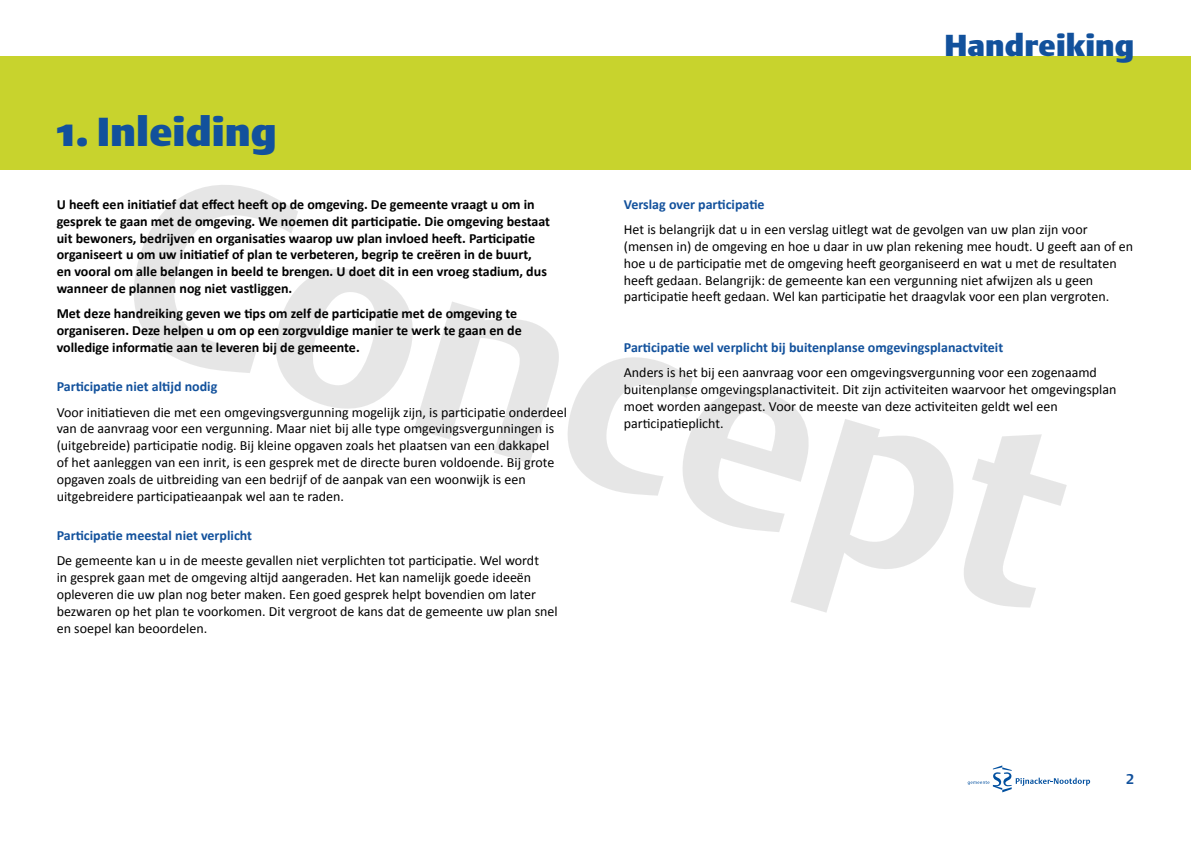
<style>
.page{position:relative;width:1191px;height:842px;background:#fff}
.page>*{position:absolute;margin:0;border:0;box-sizing:border-box;transform-origin:0 0}
.t1{font:40px "Argo";color:#12519c}
.t2{font:30px "Argo";color:#12519c}
.t3{font:14px/16.8px "Calibri";color:#000}
.t4{font:700 14px/16.8px "Calibri";color:#000}
.t5{font:700 14px "Calibri";color:#12519c}
.t6{font:700 14px "DTL Argo T";color:#12519c}
</style>
<div class="page">
<div style="left:0;top:57px;width:1191px;height:113px;background:#c8d32d"></div>
<svg style="left:967px;top:765px;width:123px;height:27px"></svg>
<svg style="left:134px;top:185px;width:933px;height:428px"></svg>
<h1 class="t1" style="left:57px;top:109px;width:222px">1. Inleiding</h1>
<p class="t4" style="left:57px;top:195px;width:495px">U heeft een initiatief dat effect heeft op de omgeving. De gemeente vraagt u om in gesprek te gaan met de omgeving. We noemen dit participatie. Die omgeving bestaat uit bewoners, bedrijven en organisaties waarop uw plan invloed heeft. Participatie organiseert u om uw initiatief of plan te verbeteren, begrip te creëren in de buurt,<br>en vooral om alle belangen in beeld te brengen. U doet dit in een vroeg stadium, dus wanneer de plannen nog niet vastliggen.</p>
<p class="t4" style="left:57px;top:305px;width:466px">Met deze handreiking geven we tips om zelf de participatie met de omgeving te organiseren. Deze helpen u om op een zorgvuldige manier te werk te gaan en de volledige informatie aan te leveren bij de gemeente.</p>
<p class="t5" style="left:57px;top:378px;width:162px">Participatie niet altijd nodig</p>
<p class="t3" style="left:57px;top:403px;width:512px">Voor initiatieven die met een omgevingsvergunning mogelijk zijn, is participatie onderdeel van de aanvraag voor een vergunning. Maar niet bij alle type omgevingsvergunningen is (uitgebreide) participatie nodig. Bij kleine opgaven zoals het plaatsen van een dakkapel<br>of het aanleggen van een inrit, is een gesprek met de directe buren voldoende. Bij grote opgaven zoals de uitbreiding van een bedrijf of de aanpak van een woonwijk is een uitgebreidere participatieaanpak wel aan te raden.</p>
<p class="t5" style="left:57px;top:527px;width:197px">Participatie meestal niet verplicht</p>
<p class="t3" style="left:57px;top:552px;width:502px">De gemeente kan u in de meeste gevallen niet verplichten tot participatie. Wel wordt<br>in gesprek gaan met de omgeving altijd aangeraden. Het kan namelijk goede ideeën opleveren die uw plan nog beter maken. Een goed gesprek helpt bovendien om later bezwaren op het plan te voorkomen. Dit vergroot de kans dat de gemeente uw plan snel en soepel kan beoordelen.</p>
<h2 class="t2" style="left:944px;top:29px;width:191px">Handreiking</h2>
<p class="t5" style="left:624px;top:196px;width:142px">Verslag over participatie</p>
<p class="t3" style="left:624px;top:221px;width:511px">Het is belangrijk dat u in een verslag uitlegt wat de gevolgen van uw plan zijn voor (mensen in) de omgeving en hoe u daar in uw plan rekening mee houdt. U geeft aan of en hoe u de participatie met de omgeving heeft georganiseerd en wat u met de resultaten heeft gedaan. Belangrijk: de gemeente kan een vergunning niet afwijzen als u geen participatie heeft gedaan. Wel kan participatie het draagvlak voor een plan vergroten.</p>
<p class="t5" style="left:624px;top:339px;width:381px">Participatie wel verplicht bij buitenplanse omgevingsplanactviteit</p>
<p class="t3" style="left:624px;top:364px;width:494px">Anders is het bij een aanvraag voor een omgevingsvergunning voor een zogenaamd buitenplanse omgevingsplanactiviteit. Dit zijn activiteiten waarvoor het omgevingsplan moet worden aangepast. Voor de meeste van deze activiteiten geldt wel een participatieplicht.</p>
<p class="t6" style="left:1126px;top:771px;width:9px">2</p>
</div>
